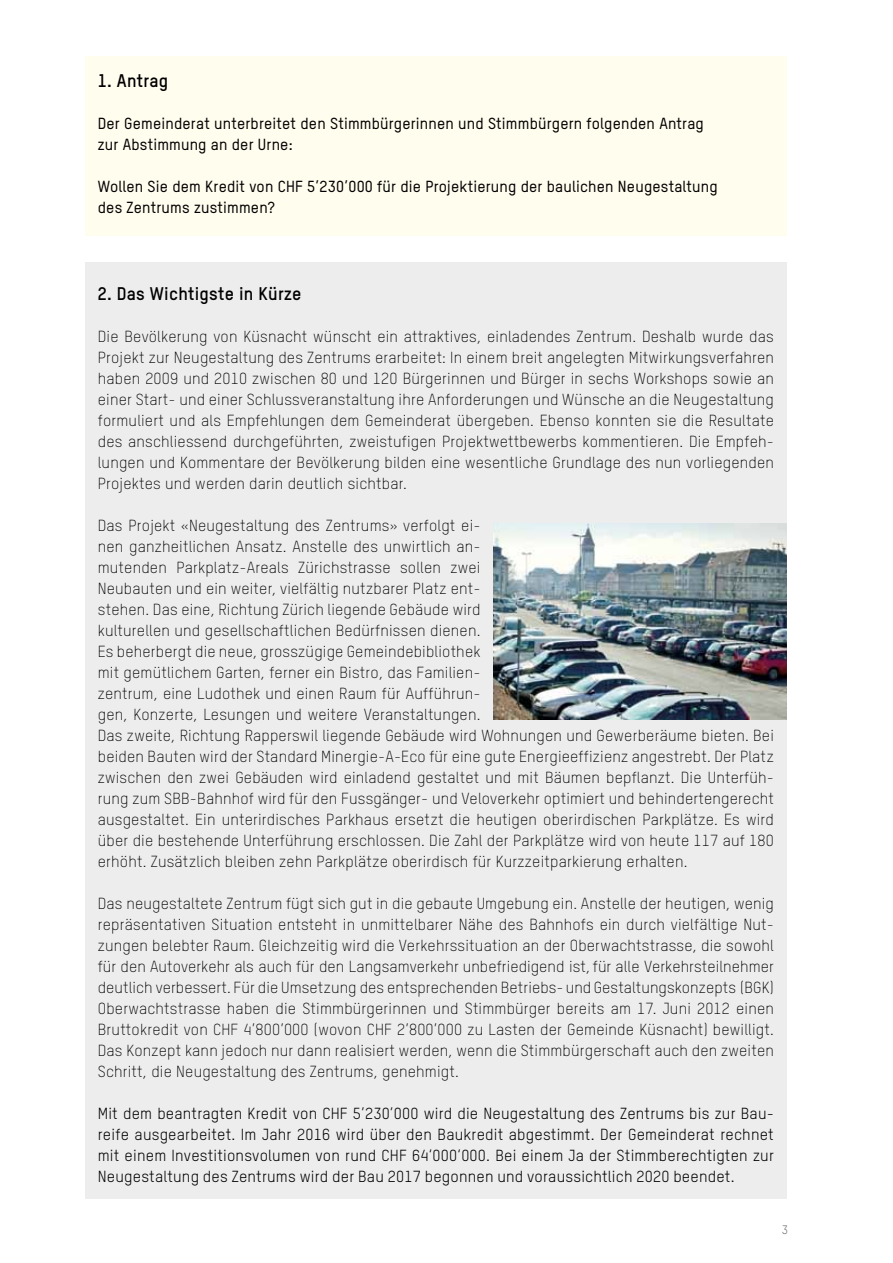
<style>
.page{position:relative;width:893px;height:1263px;background:#fff}
.page>*{position:absolute;margin:0;border:0;box-sizing:border-box;transform-origin:0 0}
.t1{font:700 18px "TSTAR";letter-spacing:.015em;color:#000}
.t2{font:300 15.75px/21px "TSTAR";letter-spacing:.01em;color:#000;text-align:justify}
.t3{font:15.75px/21px "TSTAR";letter-spacing:.01em;color:#000;text-align:justify}
.t4{font:500 15.75px/21px "TSTAR";letter-spacing:.01em;color:#000}
.t5{font:12px "TSTAR";color:#706f6f}
</style>
<div class="page">
<div style="left:85px;top:56px;width:702px;height:179px;background:#fffdee"></div>
<div style="left:85px;top:263px;width:702px;height:936px;background:#ededed"></div>
<img style="left:493px;top:523px;width:294px;height:197px">
<p class="t1" style="left:98px;top:70px;width:72px">1. Antrag</p>
<p class="t4" style="left:98px;top:113px;width:608px">Der Gemeinderat unterbreitet den Stimmbürgerinnen und Stimmbürgern folgenden Antrag zur Abstimmung an der Urne:</p>
<p class="t4" style="left:98px;top:176px;width:621px">Wollen Sie dem Kredit von CHF 5’230’000 für die Projektierung der baulichen Neugestaltung des Zentrums zustimmen?</p>
<p class="t1" style="left:98px;top:282px;width:205px">2. Das Wichtigste in Kürze</p>
<p class="t2" style="left:98px;top:326px;width:678px">Die Bevölkerung von Küsnacht wünscht ein attraktives, einladendes Zentrum. Deshalb wurde das Projekt zur Neugestaltung des Zentrums erarbeitet: In einem breit angelegten Mitwirkungsverfahren haben 2009 und 2010 zwischen 80 und 120 Bürgerinnen und Bürger in sechs Workshops sowie an einer Start- und einer Schlussveranstaltung ihre Anforderungen und Wünsche an die Neugestaltung formuliert und als Empfehlungen dem Gemeinderat übergeben. Ebenso konnten sie die Resultate des anschliessend durchgeführten, zweistufigen Projektwettbewerbs kommentieren. Die Empfeh&shy;lungen und Kommentare der Bevölkerung bilden eine wesentliche Grundlage des nun vorliegenden Projektes und werden darin deutlich sichtbar.</p>
<p class="t2" style="left:98px;top:515px;width:678px;text-align:left">Das Projekt «Neugestaltung des Zentrums» verfolgt ei-<br>nen ganzheitlichen Ansatz. Anstelle des unwirtlich an-<br>mutenden Parkplatz-Areals Zürichstrasse sollen zwei<br>Neubauten und ein weiter, vielfältig nutzbarer Platz ent-<br>stehen. Das eine, Richtung Zürich liegende Gebäude wird<br>kulturellen und gesellschaftlichen Bedürfnissen dienen.<br>Es beherbergt die neue, grosszügige Gemeindebibliothek<br>mit gemütlichem Garten, ferner ein Bistro, das Familien-<br>zentrum, eine Ludothek und einen Raum für Aufführun-<br>gen, Konzerte, Lesungen und weitere Veranstaltungen.<br>Das zweite, Richtung Rapperswil liegende Gebäude wird Wohnungen und Gewerberäume bieten. Bei beiden Bauten wird der Standard Minergie-A-Eco für eine gute Energieeffizienz angestrebt. Der Platz zwischen den zwei Gebäuden wird einladend gestaltet und mit Bäumen bepflanzt. Die Unterfüh&shy;rung zum SBB-Bahnhof wird für den Fussgänger- und Veloverkehr optimiert und behindertengerecht ausgestaltet. Ein unterirdisches Parkhaus ersetzt die heutigen oberirdischen Parkplätze. Es wird über die bestehende Unterführung erschlossen. Die Zahl der Parkplätze wird von heute 117 auf 180 erhöht. Zusätzlich bleiben zehn Parkplätze oberirdisch für Kurzzeitparkierung erhalten.</p>
<p class="t2" style="left:98px;top:892px;width:678px">Das neugestaltete Zentrum fügt sich gut in die gebaute Umgebung ein. Anstelle der heutigen, wenig repräsentativen Situation entsteht in unmittelbarer Nähe des Bahnhofs ein durch vielfältige Nut&shy;zungen belebter Raum. Gleichzeitig wird die Verkehrssituation an der Oberwachtstrasse, die sowohl für den Autoverkehr als auch für den Langsamverkehr unbefriedigend ist, für alle Verkehrsteilnehmer deutlich verbessert. Für die Umsetzung des entsprechenden Betriebs- und Gestaltungskonzepts (BGK)<br>Oberwachtstrasse haben die Stimmbürgerinnen und Stimmbürger bereits am 17. Juni 2012 einen Bruttokredit von CHF 4’800’000 (wovon CHF 2’800’000 zu Lasten der Gemeinde Küsnacht) bewilligt.<br>Das Konzept kann jedoch nur dann realisiert werden, wenn die Stimmbürgerschaft auch den zweiten Schritt, die Neugestaltung des Zentrums, genehmigt.</p>
<p class="t3" style="left:98px;top:1102px;width:678px">Mit dem beantragten Kredit von CHF 5’230’000 wird die Neugestaltung des Zentrums bis zur Bau&shy;reife ausgearbeitet. Im Jahr 2016 wird über den Baukredit abgestimmt. Der Gemeinderat rechnet mit einem Investitionsvolumen von rund CHF 64‘000‘000. Bei einem Ja der Stimmberechtigten zur Neugestaltung des Zentrums wird der Bau 2017 begonnen und voraussichtlich 2020 beendet.</p>
<p class="t5" style="left:782px;top:1222px;width:8px">3</p>
</div>
